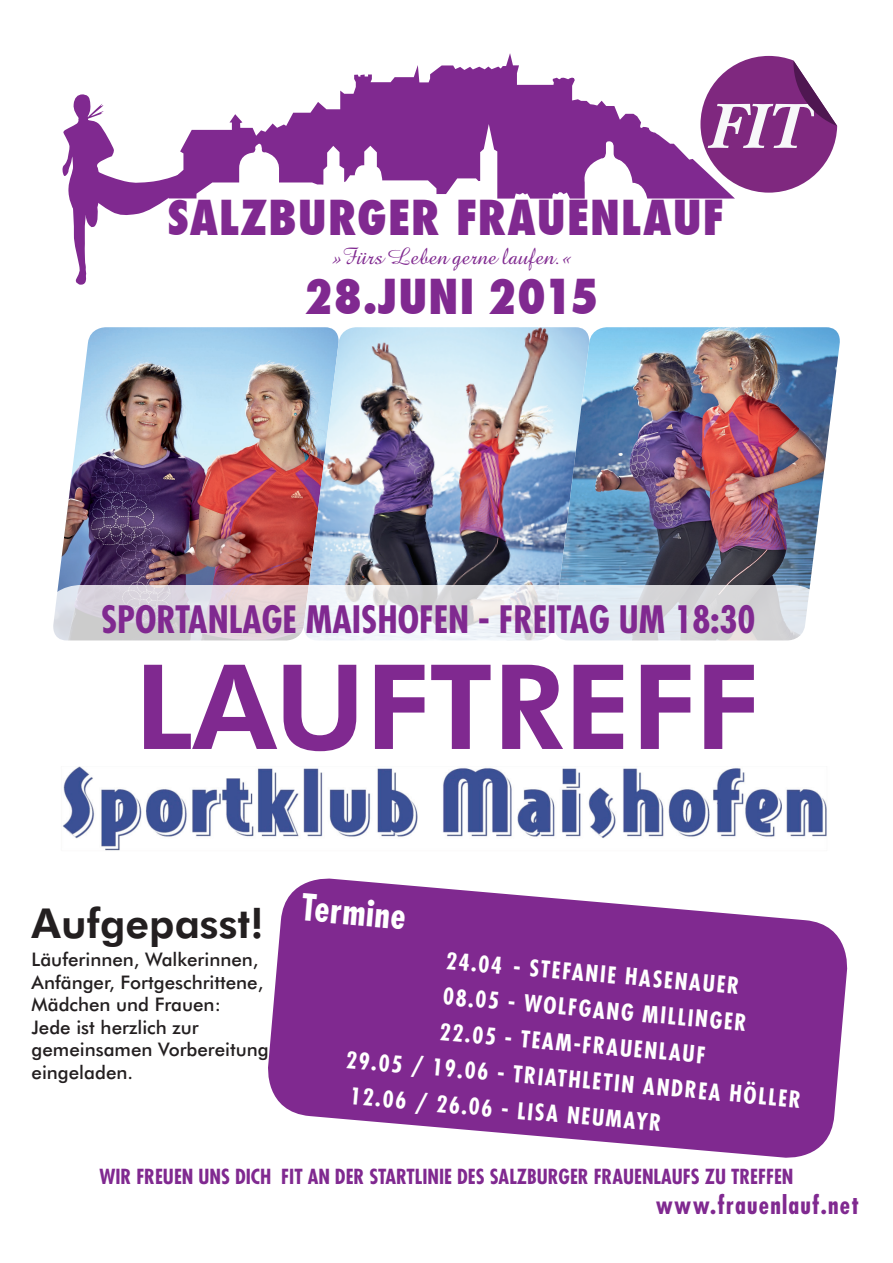
<style>
.page{position:relative;width:893px;height:1263px;background:#fff}
.page>*{position:absolute;margin:0;border:0;box-sizing:border-box;transform-origin:0 0}
.t1{font:800 117.75px "Futura BT";color:#802990}
.t2{font:italic 700 66.6px "New Baskerville";color:#f7f8f9}
.t3{font:800 condensed 47.03px "Futura";letter-spacing:.025em;color:#802990}
.t4{font:800 41.25px "Futura BT";color:#231f20}
.t5{font:700 condensed 36.75px "Futura";color:#802990}
.t6{font:700 condensed 36px "Futura";color:#fff}
.t7{font:700 condensed 24.75px "Futura";color:#802990}
.t8{font:23.48px "Amazone BT";color:#802990}
.t9{font:700 condensed 22.5px "Futura";color:#fff}
.t10{font:700 condensed 20.25px "Futura";color:#802990}
.t11{font:500 18.75px/22.5px "Futura BT";color:#231f20}
</style>
<div class="page">
<img style="left:57px;top:327px;width:245px;height:266px">
<img style="left:302px;top:327px;width:251px;height:258px">
<img style="left:553px;top:327px;width:287px;height:263px">
<svg style="left:240px;top:53px;width:495px;height:146px;fill:#802990"></svg>
<svg style="left:62px;top:94px;width:178px;height:191px"></svg>
<svg style="left:700px;top:56px;width:137px;height:137px"></svg>
<svg style="left:43px;top:585px;width:785px;height:76px"></svg>
<svg style="left:268px;top:878px;width:580px;height:280px;fill:#802990"></svg>
<img style="left:63px;top:766px;width:764px;height:85px">
<h2 class="t2" style="left:707px;top:88px;width:101px">FIT</h2>
<h3 class="t3" style="left:167px;top:186px;width:558px">SALZBURGER FRAUENLAUF</h3>
<p class="t8" style="left:331px;top:242px;width:242px">»Fürs Leben gerne laufen.«</p>
<h3 class="t3" style="left:304px;top:265px;width:296px">28.JUNI 2015</h3>
<h3 class="t5" style="left:101px;top:596px;width:656px">SPORTANLAGE MAISHOFEN - FREITAG UM 18:30</h3>
<h1 class="t1" style="left:135px;top:635px;width:625px">Lauftreff</h1>
<h3 class="t4" style="left:32px;top:898px;width:234px">Aufgepasst!</h3>
<p class="t11" style="left:32px;top:948px;width:239px">Läuferinnen, Walkerinnen,<br>Anfänger, Fortgeschrittene,<br>Mädchen und Frauen:<br>Jede ist herzlich zur gemeinsamen Vorbereitung eingeladen.</p>
<h3 class="t6" style="left:304px;top:884px;width:105px;rotate:5deg">TERMINE</h3>
<p class="t9" style="left:447px;top:946px;width:295px;rotate:5deg">24.04 - STEFANIE HASENAUER</p>
<p class="t9" style="left:444px;top:982px;width:306px;rotate:5deg">08.05 - WOLFGANG MILLINGER</p>
<p class="t9" style="left:441px;top:1017px;width:268px;rotate:5deg">22.05 - TEAM-FRAUENLAUF</p>
<p class="t9" style="left:347px;top:1045px;width:458px;rotate:5deg">29.05 / 19.06 - TRIATHLETIN ANDREA HÖLLER</p>
<p class="t9" style="left:352px;top:1081px;width:314px;rotate:5deg">12.06 / 26.06 - LISA NEUMAYR</p>
<p class="t10" style="left:99px;top:1163px;width:696px">WIR FREUEN UNS DICH FIT AN DER STARTLINIE DES SALZBURGER FRAUENLAUFS ZU TREFFEN</p>
<p class="t7" style="left:656px;top:1189px;width:205px">WWW.FRAUENLAUF.NET</p>
</div>
